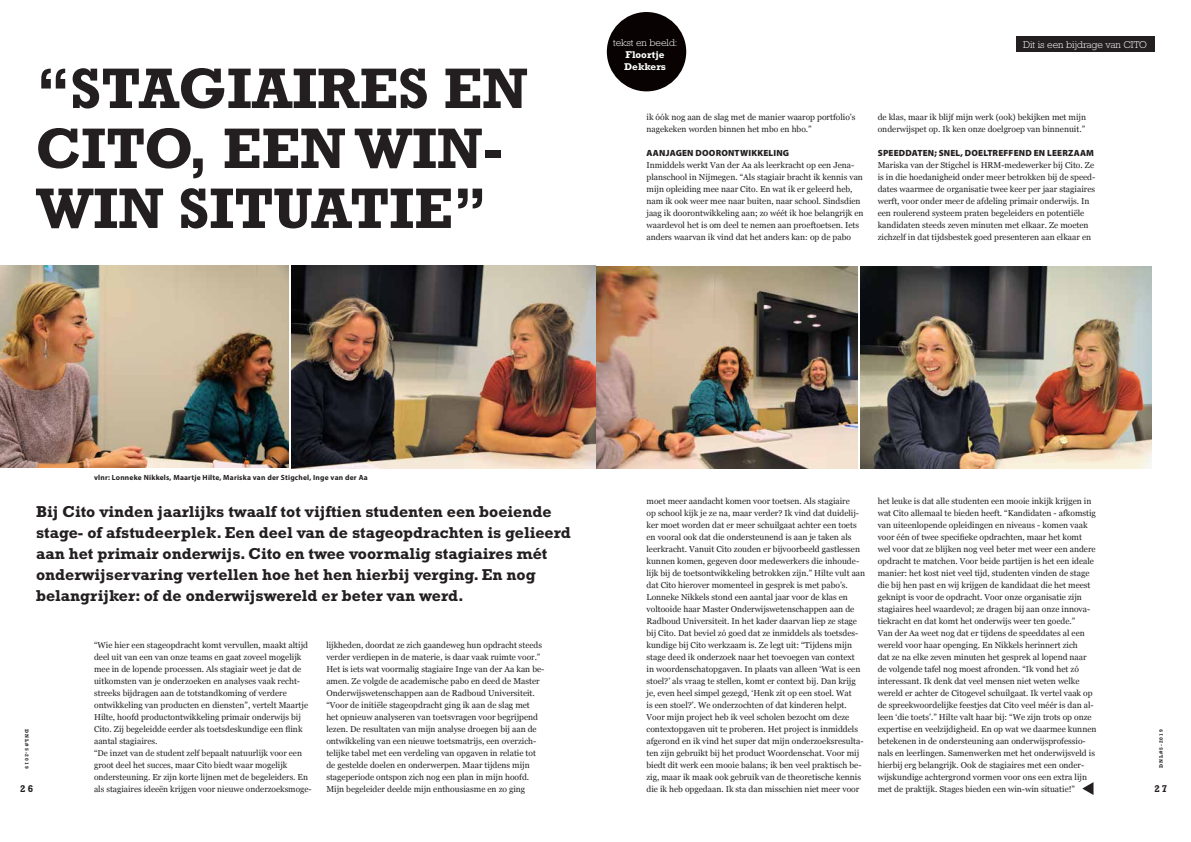
<style>
.page{position:relative;width:1191px;height:842px;background:#fff}
.page>*{position:absolute;margin:0;border:0;box-sizing:border-box;transform-origin:0 0}
.t1{font:700 58px/60px "Rockwell";color:#231f20}
.t2{font:700 16px/21px "Rockwell";color:#231f20}
.t3{font:300 10px "Rockwell";color:#fff}
.t4{font:700 10px/12px "Rockwell";color:#fff}
.t5{font:700 10px "Rockwell";color:#231f20}
.t6{font:900 9px "Myriad Pro";letter-spacing:.02em;color:#231f20}
.t7{font:8.5px/12px "Georgia";color:#231f20}
.t8{font:700 7.5px "Myriad Pro";letter-spacing:.025em;color:#231f20}
.t9{font:700 5px "Rockwell";letter-spacing:.2em;color:#231f20}
</style>
<div class="page">
<div style="left:1017px;top:36px;width:138px;height:16px;background:#231f20"></div>
<div style="left:607px;top:12px;width:79px;height:79px;background:#080302;border-radius:50%"></div>
<img style="left:0;top:265px;width:288px;height:202px">
<img style="left:292px;top:265px;width:565px;height:203px">
<img style="left:860px;top:266px;width:291px;height:202px">
<svg style="left:1082px;top:782px;width:11px;height:13px"></svg>
<h1 class="t1" style="left:36px;top:58px;width:493px">“STAGIAIRES EN<br>CITO, EEN WIN-<br>WIN SITUATIE”</h1>
<p class="t3" style="left:613px;top:37px;width:66px">tekst en beeld:</p>
<p class="t4" style="left:624px;top:49px;width:43px">Floortje<br>Dekkers</p>
<p class="t3" style="left:1023px;top:39px;width:125px">Dit is een bijdrage van CITO</p>
<p class="t7" style="left:646px;top:111px;width:210px">ik óók nog aan de slag met de manier waarop portfolio’s nagekeken worden binnen het mbo en hbo.”</p>
<p class="t6" style="left:646px;top:147px;width:144px">AANJAGEN DOORONTWIKKELING</p>
<p class="t7" style="left:646px;top:159px;width:218px">Inmiddels werkt Van der Aa als leerkracht op een Jena&shy;planschool in Nijmegen. “Als stagiair bracht ik kennis van mijn opleiding mee naar Cito. En wat ik er geleerd heb, nam ik ook weer mee naar buiten, naar school. Sindsdien jaag ik doorontwikkeling aan; zo wéét ik hoe belangrijk en waardevol het is om deel te nemen aan proeftoetsen. Iets anders waarvan ik vind dat het anders kan: op de pabo</p>
<p class="t7" style="left:877px;top:111px;width:210px">de klas, maar ik blijf mijn werk (ook) bekijken met mijn onderwijspet op. Ik ken onze doelgroep van binnenuit.”</p>
<p class="t6" style="left:877px;top:147px;width:218px">SPEEDDATEN; SNEL, DOELTREFFEND EN LEERZAAM</p>
<p class="t7" style="left:877px;top:159px;width:219px">Mariska van der Stigchel is HRM-medewerker bij Cito. Ze is in die hoedanigheid onder meer betrokken bij de speed&shy;dates waarmee de organisatie twee keer per jaar stagiaires werft, voor onder meer de afdeling primair onderwijs. In een roulerend systeem praten begeleiders en potentiële kandidaten steeds zeven minuten met elkaar. Ze moeten zichzelf in dat tijdsbestek goed presenteren aan elkaar en</p>
<p class="t8" style="left:94px;top:472px;width:275px">vlnr: Lonneke Nikkels, Maartje Hilte, Mariska van der Stigchel, Inge van der Aa</p>
<p class="t2" style="left:36px;top:501px;width:536px">Bij Cito vinden jaarlijks twaalf tot vijftien studenten een boeiende stage- of afstudeerplek. Een deel van de stageopdrachten is gelieerd aan het primair onderwijs. Cito en twee voormalig stagiaires mét onderwijservaring vertellen hoe het hen hierbij verging. En nog belangrijker: of de onderwijswereld er beter van werd.</p>
<p class="t9" style="left:30px;top:729px;width:41px;rotate:90deg">DNL#5-2019</p>
<p class="t5" style="left:20px;top:783px;width:15px">26</p>
<p class="t7" style="left:94px;top:639px;width:219px">“Wie hier een stageopdracht komt vervullen, maakt altijd deel uit van een van onze teams en gaat zoveel mogelijk mee in de lopende processen. Als stagiair weet je dat de uitkomsten van je onderzoeken en analyses vaak recht&shy;streeks bijdragen aan de totstandkoming of verdere ontwikkeling van producten en diensten”, vertelt Maartje Hilte, hoofd productontwikkeling primair onderwijs bij Cito. Zij begeleidde eerder als toetsdeskundige een flink aantal stagiaires.<br>“De inzet van de student zelf bepaalt natuurlijk voor een groot deel het succes, maar Cito biedt waar mogelijk ondersteuning. Er zijn korte lijnen met de begeleiders. En als stagiaires ideeën krijgen voor nieuwe onderzoeksmoge-</p>
<p class="t7" style="left:326px;top:639px;width:219px">lijkheden, doordat ze zich gaandeweg hun opdracht steeds verder verdiepen in de materie, is daar vaak ruimte voor.” Het is iets wat voormalig stagiaire Inge van der Aa kan be&shy;amen. Ze volgde de academische pabo en deed de Master Onderwijswetenschappen aan de Radboud Universiteit. “Voor de initiële stageopdracht ging ik aan de slag met<br>het opnieuw analyseren van toetsvragen voor begrijpend lezen. De resultaten van mijn analyse droegen bij aan de ontwikkeling van een nieuwe toetsmatrijs, een overzich&shy;telijke tabel met een verdeling van opgaven in relatie tot de gestelde doelen en onderwerpen. Maar tijdens mijn stageperiode ontspon zich nog een plan in mijn hoofd.<br>Mijn begeleider deelde mijn enthousiasme en zo ging</p>
<p class="t7" style="left:646px;top:495px;width:220px">moet meer aandacht komen voor toetsen. Als stagiaire<br>op school kijk je ze na, maar verder? Ik vind dat duidelij&shy;ker moet worden dat er meer schuilgaat achter een toets en vooral ook dat die ondersteunend is aan je taken als leerkracht. Vanuit Cito zouden er bijvoorbeeld gastlessen kunnen komen, gegeven door medewerkers die inhoude&shy;lijk bij de toetsontwikkeling betrokken zijn.” Hilte vult aan dat Cito hierover momenteel in gesprek is met pabo’s.<br>Lonneke Nikkels stond een aantal jaar voor de klas en voltooide haar Master Onderwijswetenschappen aan de Radboud Universiteit. In het kader daarvan liep ze stage bij Cito. Dat beviel zó goed dat ze inmiddels als toetsdes&shy;kundige bij Cito werkzaam is. Ze legt uit: “Tijdens mijn stage deed ik onderzoek naar het toevoegen van context<br>in woordenschatopgaven. In plaats van alleen ‘Wat is een stoel?’ als vraag te stellen, komt er context bij. Dan krijg je, even heel simpel gezegd, ‘Henk zit op een stoel. Wat<br>is een stoel?’. We onderzochten of dat kinderen helpt.<br>Voor mijn project heb ik veel scholen bezocht om deze contextopgaven uit te proberen. Het project is inmiddels afgerond en ik vind het super dat mijn onderzoeksresulta&shy;ten zijn gebruikt bij het product Woordenschat. Voor mij biedt dit werk een mooie balans; ik ben veel praktisch be&shy;zig, maar ik maak ook gebruik van de theoretische kennis die ik heb opgedaan. Ik sta dan misschien niet meer voor</p>
<p class="t7" style="left:877px;top:495px;width:220px">het leuke is dat alle studenten een mooie inkijk krijgen in wat Cito allemaal te bieden heeft. “Kandidaten - afkomstig van uiteenlopende opleidingen en niveaus - komen vaak voor één of twee specifieke opdrachten, maar het komt wel voor dat ze blijken nog veel beter met weer een andere opdracht te matchen. Voor beide partijen is het een ideale manier: het kost niet veel tijd, studenten vinden de stage die bij hen past en wij krijgen de kandidaat die het meest geknipt is voor de opdracht. Voor onze organisatie zijn stagiaires heel waardevol; ze dragen bij aan onze innova&shy;tiekracht en dat komt het onderwijs weer ten goede.”<br>Van der Aa weet nog dat er tijdens de speeddates al een wereld voor haar openging. En Nikkels herinnert zich<br>dat ze na elke zeven minuten het gesprek al lopend naar de volgende tafel nog moest afronden. “Ik vond het zó interessant. Ik denk dat veel mensen niet weten welke wereld er achter de Citogevel schuilgaat. Ik vertel vaak op de spreekwoordelijke feestjes dat Cito veel méér is dan al&shy;leen ‘die toets’.” Hilte valt haar bij: “We zijn trots op onze expertise en veelzijdigheid. En op wat we daarmee kunnen betekenen in de ondersteuning aan onderwijsprofessio&shy;nals en leerlingen. Samenwerken met het onderwijsveld is hierbij erg belangrijk. Ook de stagiaires met een onder&shy;wijskundige achtergrond vormen voor ons een extra lijn met de praktijk. Stages bieden een win-win situatie!”</p>
<p class="t9" style="left:1158px;top:768px;width:41px;rotate:-90deg">DNL#5-2019</p>
<p class="t5" style="left:1154px;top:783px;width:15px">27</p>
</div>
